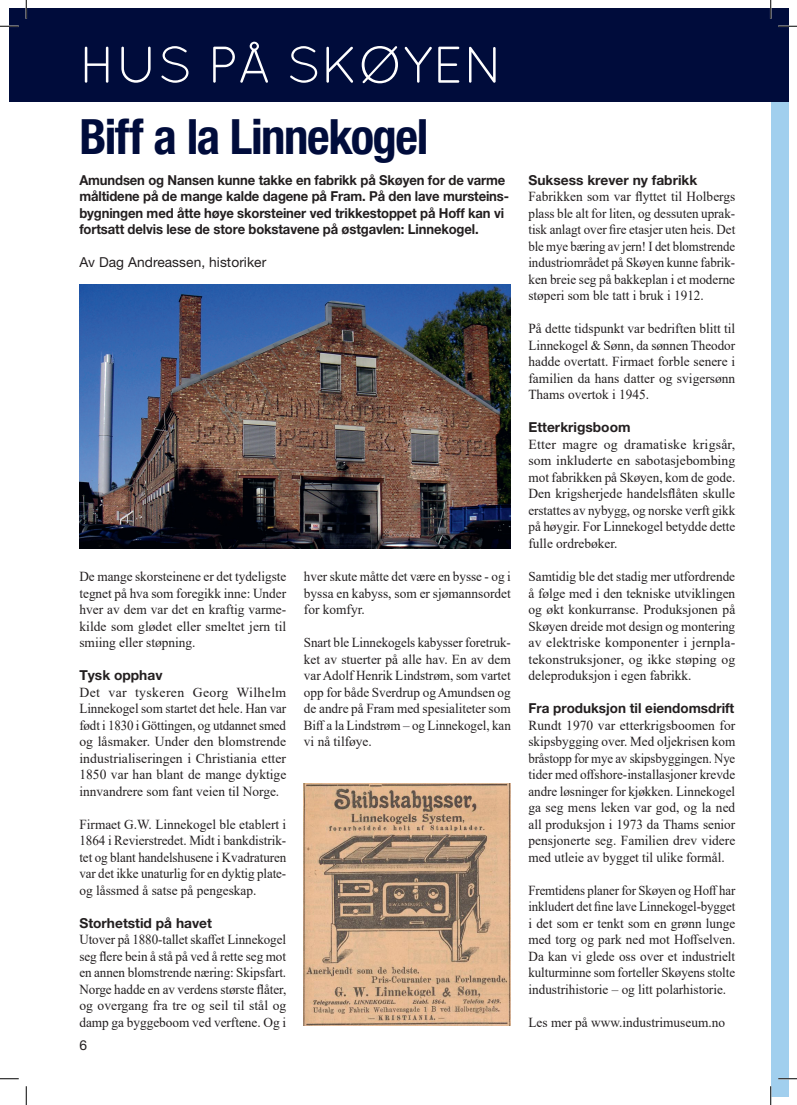
<style>
.page{position:relative;width:797px;height:1105px;background:#fff}
.page>*{position:absolute;margin:0;border:0;box-sizing:border-box;transform-origin:0 0}
.t1{font:51.5px "Quicksand";color:#fff}
.t2{font:700 condensed 48.75px "Helvetica Neue LT Std";letter-spacing:-.03em;color:#000c3b}
.t3{font:13.75px/16.5px "Times New Roman";color:#231f20;text-align:justify}
.t4{font:13.75px/16.5px "Times New Roman";color:#231f20;text-align:justify;scale:.96 1}
.t5{font:13.75px/16.5px "Times New Roman";color:#231f20;text-align:justify;scale:.95 1}
.t6{font:13.75px/16.5px "Times New Roman";color:#231f20;text-align:justify;scale:.93 1}
.t7{font:700 13.75px/16.5px "Helvetica Neue LT Std";letter-spacing:-.01em;color:#231f20;scale:.95 1}
.t8{font:700 13.75px "Helvetica Neue LT Std";letter-spacing:-.01em;color:#231f20}
.t9{font:13.75px "Helvetica Neue LT Std";letter-spacing:.005em;color:#231f20}
</style>
<div class="page">
<div style="left:770px;top:39px;width:18px;height:1057px;background:#a1cfee"></div>
<div style="left:9px;top:9px;width:779px;height:93px;background:#000c3b"></div>
<img style="left:79px;top:284px;width:432px;height:265px">
<img style="left:304px;top:784px;width:207px;height:241px">
<svg style="left:0;top:25px;width:19px;height:2px"></svg>
<svg style="left:778px;top:25px;width:19px;height:2px"></svg>
<svg style="left:0;top:1078px;width:19px;height:1px"></svg>
<svg style="left:778px;top:1078px;width:19px;height:1px"></svg>
<svg style="left:25px;top:0;width:2px;height:19px"></svg>
<svg style="left:25px;top:1086px;width:2px;height:19px"></svg>
<svg style="left:770px;top:0;width:1px;height:19px"></svg>
<svg style="left:770px;top:1086px;width:1px;height:19px"></svg>
<h1 class="t1" style="left:79px;top:35px;width:425px">HUS PÅ SKØYEN</h1>
<h2 class="t2" style="left:79px;top:107px;width:350px">Biff a la Linnekogel</h2>
<p class="t7" style="left:79px;top:171px;width:454px">Amundsen og Nansen kunne takke en fabrikk på Skøyen for de varme måltidene på de mange kalde dagene på Fram. På den lave mursteins&shy;bygningen med åtte høye skorsteiner ved trikkestoppet på Hoff kan vi fortsatt delvis lese de store bokstavene på østgavlen: Linnekogel.</p>
<p class="t9" style="left:79px;top:254px;width:188px">Av Dag Andreassen, historiker</p>
<p class="t4" style="left:79px;top:568px;width:217px">De mange skorsteinene er det tydeligste tegnet på hva som foregikk inne: Under hver av dem var det en kraftig varme&shy;kilde som glødet eller smeltet jern til smiing eller støpning.</p>
<p class="t8" style="left:79px;top:667px;width:85px">Tysk opphav</p>
<p class="t3" style="left:79px;top:683px;width:208px">Det var tyskeren Georg Wilhelm Linnekogel som startet det hele. Han var født i 1830 i Göttingen, og utdannet smed og låsmaker. Under den blomstrende industrialiseringen i Christiania etter 1850 var han blant de mange dyktige innvandrere som fant veien til Norge.</p>
<p class="t3" style="left:79px;top:815px;width:208px">Firmaet G.W. Linnekogel ble etablert i 1864 i Revierstredet. Midt i bankdistrik&shy;tet og blant handelshusene i Kvadraturen var det ikke unaturlig for en dyktig plate&shy;og låssmed å satse på pengeskap.</p>
<p class="t8" style="left:79px;top:914px;width:134px">Storhetstid på havet</p>
<p class="t5" style="left:79px;top:931px;width:219px">Utover på 1880-tallet skaffet Linnekogel seg flere bein å stå på ved å rette seg mot en annen blomstrende næring: Skipsfart.<br>Norge hadde en av verdens største flåter, og overgang fra tre og seil til stål og damp ga byggeboom ved verftene. Og i</p>
<p class="t9" style="left:79px;top:1036px;width:9px">6</p>
<p class="t4" style="left:304px;top:568px;width:217px">hver skute måtte det være en bysse - og i byssa en kabyss, som er sjømannsordet for komfyr.</p>
<p class="t5" style="left:304px;top:634px;width:219px">Snart ble Linnekogels kabysser foretruk&shy;ket av stuerter på alle hav. En av dem var Adolf Henrik Lindstrøm, som vartet opp for både Sverdrup og Amundsen og de andre på Fram med spesialiteter som Biff a la Lindstrøm – og Linnekogel, kan vi nå tilføye.</p>
<p class="t8" style="left:528px;top:172px;width:170px">Suksess krever ny fabrikk</p>
<p class="t3" style="left:528px;top:188px;width:208px">Fabrikken som var flyttet til Holbergs plass ble alt for liten, og dessuten uprak&shy;tisk anlagt over fire etasjer uten heis. Det ble mye bæring av jern! I det blomstrende industriområdet på Skøyen kunne fabrik&shy;ken breie seg på bakkeplan i et moderne støperi som ble tatt i bruk i 1912.</p>
<p class="t3" style="left:528px;top:320px;width:208px">På dette tidspunkt var bedriften blitt til Linnekogel &amp; Sønn, da sønnen Theodor hadde overtatt. Firmaet forble senere i familien da hans datter og svigersønn Thams overtok i 1945.</p>
<p class="t8" style="left:528px;top:419px;width:104px">Etterkrigsboom</p>
<p class="t3" style="left:528px;top:436px;width:208px">Etter magre og dramatiske krigsår, som inkluderte en sabotasjebombing mot fabrikken på Skøyen, kom de gode.<br>Den krigsherjede handelsflåten skulle erstattes av nybygg, og norske verft gikk på høygir. For Linnekogel betydde dette fulle ordrebøker.</p>
<p class="t4" style="left:528px;top:568px;width:217px">Samtidig ble det stadig mer utfordrende å følge med i den tekniske utviklingen og økt konkurranse. Produksjonen på Skøyen dreide mot design og montering av elektriske komponenter i jernpla&shy;tekonstruksjoner, og ikke støping og deleproduksjon i egen fabrikk.</p>
<p class="t8" style="left:528px;top:700px;width:207px">Fra produksjon til eiendomsdrift</p>
<p class="t3" style="left:528px;top:716px;width:208px">Rundt 1970 var etterkrigsboomen for skipsbygging over. Med oljekrisen kom bråstopp for mye av skipsbyggingen. Nye tider med offshore-installasjoner krevde andre løsninger for kjøkken. Linnekogel ga seg mens leken var god, og la ned all produksjon i 1973 da Thams senior pensjonerte seg. Familien drev videre med utleie av bygget til ulike formål.</p>
<p class="t6" style="left:528px;top:881px;width:224px">Fremtidens planer for Skøyen og Hoff har inkludert det fine lave Linnekogel-bygget i det som er tenkt som en grønn lunge med torg og park ned mot Hoffselven.<br>Da kan vi glede oss over et industrielt kulturminne som forteller Skøyens stolte industrihistorie – og litt polarhistorie.</p>
<p class="t3" style="left:528px;top:1013px;width:198px">Les mer på www.industrimuseum.no</p>
</div>
